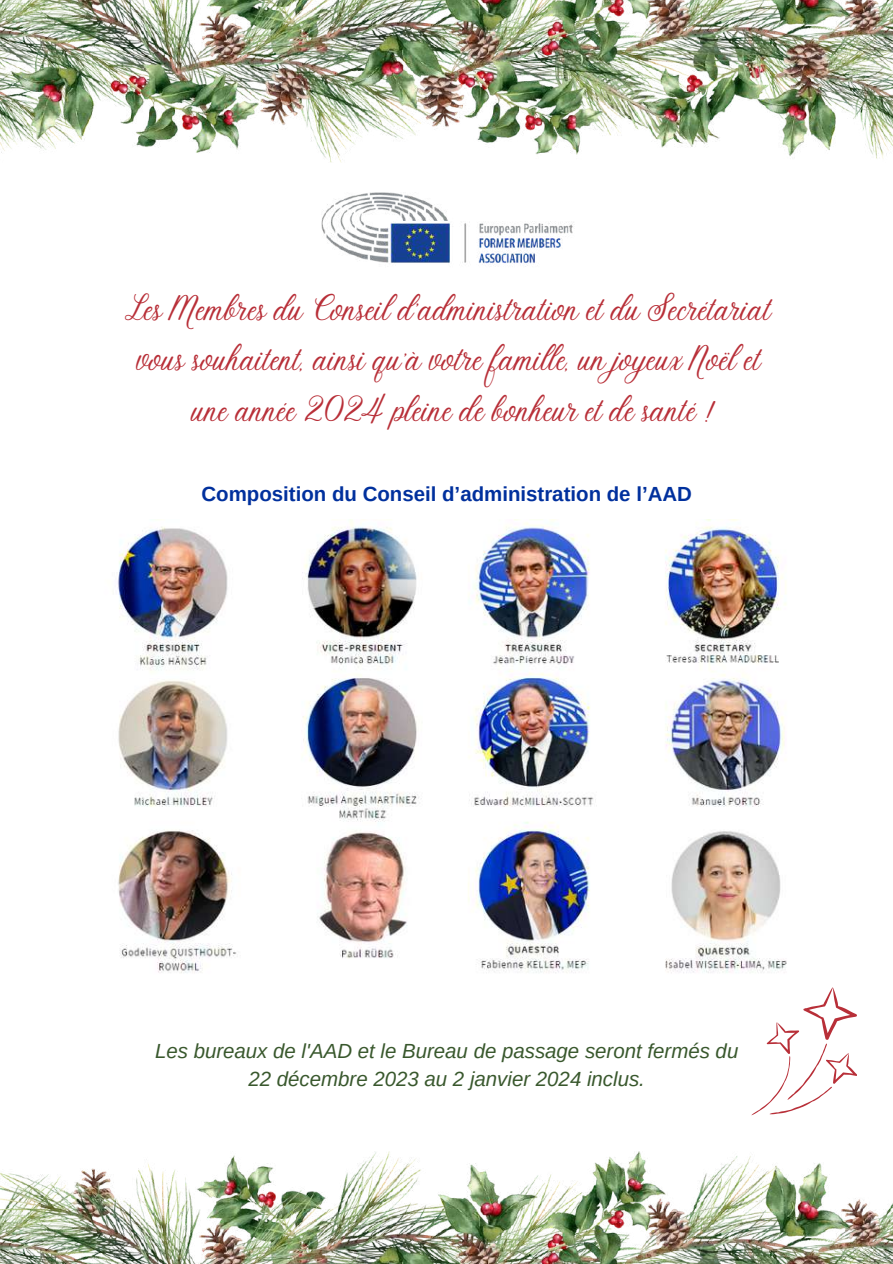
<style>
.page{position:relative;width:893px;height:1264px;background:#fff}
.page>*{position:absolute;margin:0;border:0;box-sizing:border-box;transform-origin:0 0}
.t1{font:36.9px/50.7px "Stoic";color:#b82f38;text-align:center}
.t2{font:italic 20.4px/28.2px "Arimo";color:#39582d;text-align:center}
.t3{font:700 20.4px "Arimo";color:#00309d}
</style>
<div class="page">
<img style="left:0;top:0;width:892px;height:163px">
<img style="left:0;top:1151px;width:892px;height:112px">
<img style="left:321px;top:192px;width:253px;height:75px">
<svg style="left:751px;top:987px;width:105px;height:128px"></svg>
<img style="left:117px;top:520px;width:670px;height:453px">
<p class="t1" style="left:126px;top:287px;width:646px">Les Membres du Conseil d’administration et du Secrétariat vous souhaitent, ainsi qu'à votre famil e, un joyeux Noël et une année 2024 pleine de bonheur et de santé !</p>
<p class="t3" style="left:201px;top:482px;width:492px">Composition du Conseil d’administration de l’AAD</p>
<p class="t2" style="left:155px;top:1036px;width:584px">Les bureaux de l'AAD et le Bureau de passage seront fermés du<br>22 décembre 2023 au 2 janvier 2024 inclus.</p>
</div>
